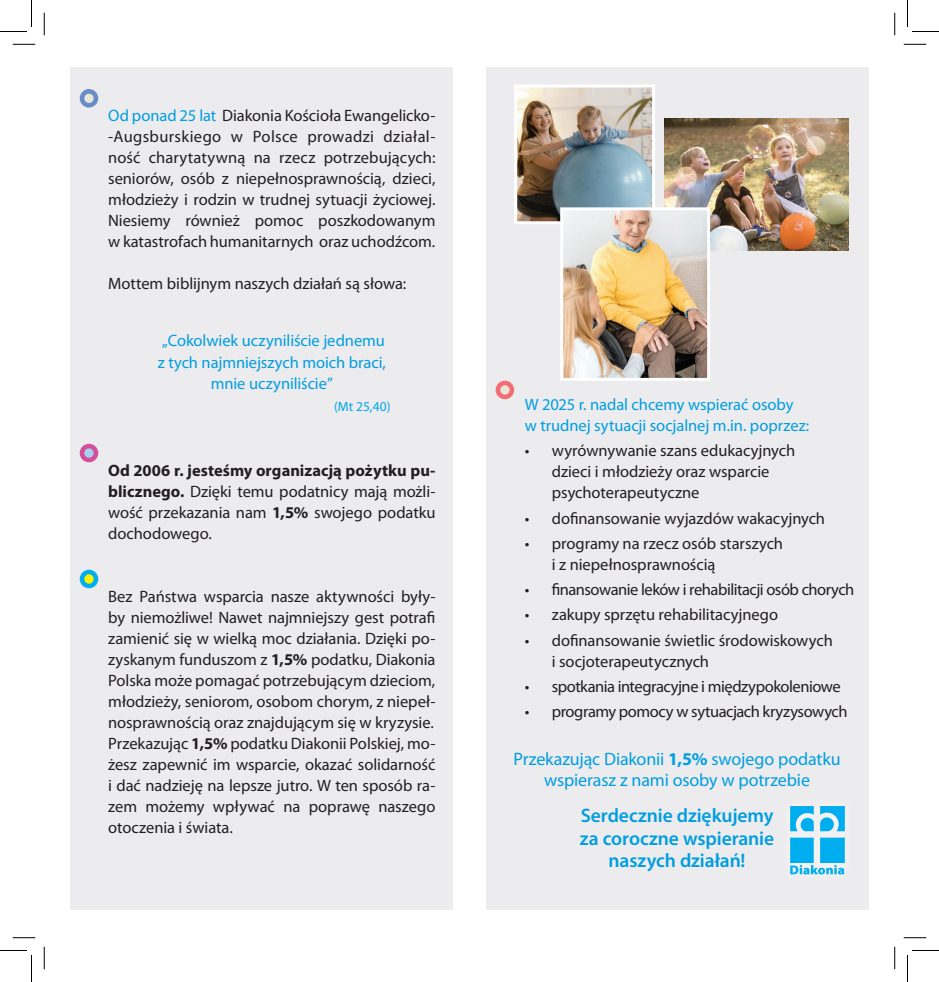
<style>
.page{position:relative;width:939px;height:982px;background:#fff}
.page>*{position:absolute;margin:0;border:0;box-sizing:border-box;transform-origin:0 0}
.t1{font:600 19.5px/22.5px "Myriad Pro";letter-spacing:-.005em;color:#009de0;text-align:center}
.t2{font:18px/21px "Myriad Pro";letter-spacing:-.01em;color:#009de0;text-align:center}
.t3{font:16.5px/21px "Myriad Pro";letter-spacing:-.005em;color:#231f20;text-align:justify}
.t4{font:16.5px/21px "Myriad Pro";letter-spacing:-.005em;color:#009de0;text-align:center}
.t5{font:16.5px "Myriad Pro";letter-spacing:-.03em;color:#231f20}
.t6{font:16.5px "Myriad Pro";letter-spacing:-.025em;color:#231f20}
.t7{font:13.5px "Myriad Pro";color:#00a6e8}
.s1{color:#009de0}
.s2{font-weight:700}
</style>
<div class="page">
<div style="left:71px;top:68px;width:382px;height:842px;background:#ececee"></div>
<div style="left:486px;top:68px;width:382px;height:842px;background:#ececee"></div>
<svg style="left:790px;top:806px;width:55px;height:68px"></svg>
<img style="left:518px;top:88px;width:133px;height:132px">
<div style="left:514px;top:84px;width:141px;height:140px;border:3px solid #fff"></div>
<div style="left:80px;top:89px;width:18px;height:19px;background:#688dc8;border-radius:50%"></div>
<div style="left:84px;top:94px;width:10px;height:9px;background:#e8e6d9;border-radius:50%"></div>
<svg style="left:496px;top:380px;width:18px;height:19px"></svg>
<div style="left:500px;top:385px;width:10px;height:9px;background:#e8e6d9;border-radius:50%"></div>
<div style="left:80px;top:444px;width:18px;height:18px;background:#d34f9b;border-radius:50%"></div>
<div style="left:84px;top:448px;width:10px;height:9px;background:#a5d1ef;border-radius:50%"></div>
<div style="left:80px;top:569px;width:18px;height:19px;background:#00aeef;border-radius:50%"></div>
<div style="left:84px;top:574px;width:10px;height:9px;background:#fff101;border-radius:50%"></div>
<img style="left:664px;top:119px;width:185px;height:131px">
<img style="left:564px;top:211px;width:142px;height:166px">
<div style="left:560px;top:207px;width:150px;height:174px;border:3px solid #fff"></div>
<svg style="left:13px;top:44px;width:22px;height:1px"></svg>
<svg style="left:904px;top:44px;width:22px;height:1px"></svg>
<svg style="left:13px;top:937px;width:22px;height:1px"></svg>
<svg style="left:904px;top:937px;width:22px;height:1px"></svg>
<svg style="left:44px;top:13px;width:1px;height:22px"></svg>
<svg style="left:44px;top:946px;width:1px;height:23px"></svg>
<svg style="left:894px;top:13px;width:1px;height:22px"></svg>
<svg style="left:894px;top:946px;width:1px;height:23px"></svg>
<svg style="left:0;top:0;width:32px;height:32px"></svg>
<svg style="left:0;top:950px;width:32px;height:31px"></svg>
<svg style="left:907px;top:0;width:32px;height:32px"></svg>
<svg style="left:907px;top:950px;width:32px;height:31px"></svg>
<p class="t3" style="left:108px;top:105px;width:329px"><span class="s1">Od ponad 25 lat</span> Diakonia Kościoła Ewangelicko--Augsburskiego w Polsce prowadzi działal&shy;ność charytatywną na rzecz potrzebujących: seniorów, osób z niepełnosprawnością, dzieci, młodzieży i rodzin w trudnej sytuacji życiowej.<br>Niesiemy również pomoc poszkodowanym w katastrofach humanitarnych oraz uchodźcom.</p>
<p class="t3" style="left:108px;top:273px;width:300px">Mottem biblijnym naszych działań są słowa:</p>
<p class="t4" style="left:158px;top:330px;width:230px">„Cokolwiek uczyniliście jednemu z tych najmniejszych moich braci, mnie uczyniliście”</p>
<p class="t7" style="left:334px;top:398px;width:58px">(Mt 25,40)</p>
<p class="t3" style="left:108px;top:459px;width:329px"><span class="s2">Od 2006 r. jesteśmy organizacją pożytku pu&shy;blicznego.</span> Dzięki temu podatnicy mają możli&shy;wość przekazania nam <span class="s2">1,5%</span> swojego podatku dochodowego.</p>
<p class="t3" style="left:108px;top:585px;width:329px">Bez Państwa wsparcia nasze aktywności były&shy;by niemożliwe! Nawet najmniejszy gest potrafi zamienić się w wielką moc działania. Dzięki po&shy;zyskanym funduszom z <span class="s2">1,5%</span> podatku, Diakonia Polska może pomagać potrzebującym dzieciom, młodzieży, seniorom, osobom chorym, z niepeł&shy;nosprawnością oraz znajdującym się w kryzysie.<br>Przekazując <span class="s2">1,5%</span> podatku Diakonii Polskiej, mo&shy;żesz zapewnić im wsparcie, okazać solidarność i dać nadzieję na lepsze jutro. W ten sposób ra&shy;zem możemy wpływać na poprawę naszego otoczenia i świata.</p>
<p class="t4" style="left:525px;top:394px;width:286px;text-align:left">W 2025 r. nadal chcemy wspierać osoby w trudnej sytuacji socjalnej m.in. poprzez:</p>
<p class="t3" style="left:552px;top:440px;width:245px;text-align:left;text-indent:-27px">• wyrównywanie szans edukacyjnych dzieci i młodzieży oraz wsparcie psychoterapeutyczne</p>
<p class="t3" style="left:525px;top:507px;width:302px">• dofinansowanie wyjazdów wakacyjnych</p>
<p class="t3" style="left:552px;top:532px;width:233px;text-indent:-27px">• programy na rzecz osób starszych i z niepełnosprawnością</p>
<p class="t5" style="left:525px;top:579px;width:331px">• finansowanie leków i rehabilitacji osób chorych</p>
<p class="t3" style="left:525px;top:604px;width:255px">• zakupy sprzętu rehabilitacyjnego</p>
<p class="t3" style="left:552px;top:629px;width:283px;text-indent:-27px">• dofinansowanie świetlic środowiskowych i socjoterapeutycznych</p>
<p class="t5" style="left:525px;top:676px;width:317px">• spotkania integracyjne i międzypokoleniowe</p>
<p class="t6" style="left:525px;top:701px;width:324px">• programy pomocy w sytuacjach kryzysowych</p>
<p class="t2" style="left:513px;top:748px;width:329px">Przekazując Diakonii <span class="s2">1,5%</span> swojego podatku wspierasz z nami osoby w potrzebie</p>
<p class="t1" style="left:580px;top:803px;width:196px">Serdecznie dziękujemy za coroczne wspieranie naszych działań!</p>
</div>
